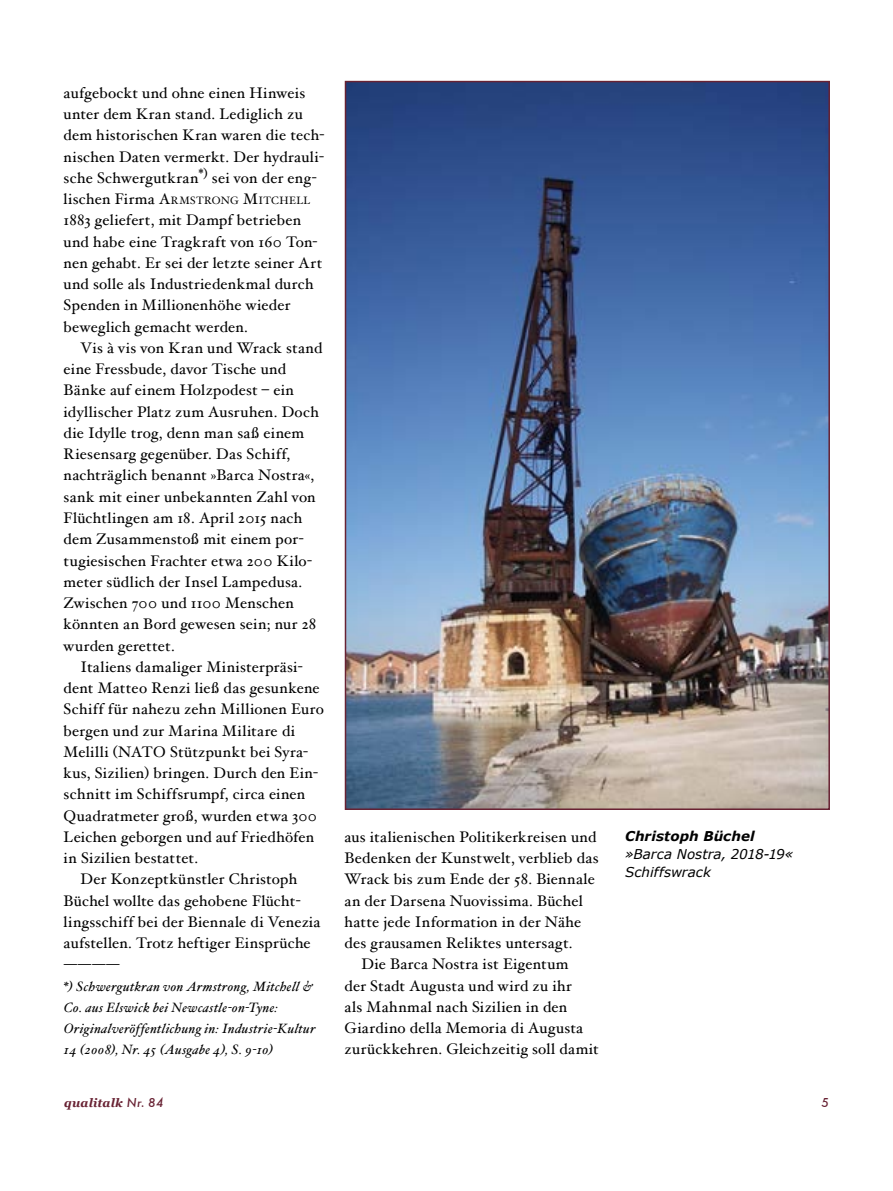
<style>
.page{position:relative;width:893px;height:1191px;background:#fff}
.page>*{position:absolute;margin:0;border:0;box-sizing:border-box;transform-origin:0 0}
.t1{font:15.3px/21.3px "Hoefler Text";letter-spacing:.015em;color:#000}
.t2{font:italic 13.5px/21.3px "Hoefler Text";letter-spacing:.025em;color:#000}
.t3{font:italic 13.5px/18px "Verdana";letter-spacing:.005em;color:#000}
.t4{font:italic 700 13.5px "Verdana";letter-spacing:.005em;color:#000}
.t5{font:italic 700 12px "Georgia";letter-spacing:.015em;color:#682233}
.t6{font:italic 500 12px "Futura";color:#682233}
.t7{font:10.65px "Hoefler Text";letter-spacing:.03em;color:#000}
.s1{font-size:15.3px}
.s2{font-family:"Futura";font-weight:500}
</style>
<div class="page">
<img style="left:348px;top:84px;width:479px;height:723px">
<div style="left:345px;top:81px;width:485px;height:729px;border:2px solid #682233"></div>
<p class="t1" style="left:64px;top:82px;width:262px">aufgebockt und ohne einen Hinweis unter dem Kran stand. Lediglich zu dem historischen Kran waren die tech&shy;nischen Daten vermerkt. Der hydrauli&shy;sche Schwergutkran<sup>*)</sup> sei von der eng-</p>
<p class="t7" style="left:64px;top:194px;width:248px"><span class="s1">lischen Firma</span> <span class="s1">A</span>RMSTRONG <span class="s1">M</span>ITCHELL</p>
<p class="t1" style="left:64px;top:209px;width:260px">1883 geliefert, mit Dampf betrieben und habe eine Tragkraft von 160 Ton&shy;nen gehabt. Er sei der letzte seiner Art und solle als Industriedenkmal durch Spenden in Millionenhöhe wieder beweglich gemacht werden.</p>
<p class="t1" style="left:64px;top:337px;width:260px;text-indent:17px">Vis à vis von Kran und Wrack stand eine Fressbude, davor Tische und Bänke auf einem Holzpodest – ein idyllischer Platz zum Ausruhen. Doch die Idylle trog, denn man saß einem Riesensarg gegenüber. Das Schiff, nachträglich benannt »Barca Nostra«, sank mit einer unbekannten Zahl von Flüchtlingen am 18. April 2015 nach dem Zusammenstoß mit einem por&shy;tugiesischen Frachter etwa 200 Kilo&shy;meter südlich der Insel Lampedusa.<br>Zwischen 700 und 1100 Menschen könnten an Bord gewesen sein; nur 28 wurden gerettet.</p>
<p class="t1" style="left:81px;top:656px;width:224px">Italiens damaliger Ministerpräsi-</p>
<p class="t1" style="left:64px;top:677px;width:258px">dent Matteo Renzi ließ das gesunkene</p>
<p class="t1" style="left:64px;top:698px;width:262px">Schiff für nahezu zehn Millionen Euro</p>
<p class="t1" style="left:64px;top:719px;width:233px">bergen und zur Marina Militare di</p>
<p class="t1" style="left:64px;top:741px;width:246px">Melilli (NATO Stützpunkt bei Syra-</p>
<p class="t1" style="left:64px;top:762px;width:256px">kus, Sizilien) bringen. Durch den Ein-</p>
<p class="t1" style="left:64px;top:783px;width:243px">schnitt im Schiffsrumpf, circa einen</p>
<p class="t1" style="left:64px;top:804px;width:255px">Quadratmeter groß, wurden etwa 300</p>
<p class="t1" style="left:64px;top:826px;width:252px">Leichen geborgen und auf Friedhöfen</p>
<p class="t1" style="left:64px;top:847px;width:136px">in Sizilien bestattet.</p>
<p class="t1" style="left:81px;top:868px;width:218px">Der Konzeptkünstler Christoph</p>
<p class="t1" style="left:64px;top:889px;width:239px">Büchel wollte das gehobene Flücht-</p>
<p class="t1" style="left:64px;top:911px;width:258px">lingsschiff bei der Biennale di Venezia</p>
<p class="t1" style="left:64px;top:932px;width:249px">aufstellen. Trotz heftiger Einsprüche</p>
<p class="t2" style="left:64px;top:954px;width:253px">————<br>*) Schwergutkran von Armstrong, Mitchell &amp; Co. aus Elswick bei Newcastle-on-Tyne:<br>Originalveröffentlichung in: Industrie-Kultur 14 (2008), Nr. 45 (Ausgabe 4), S. 9-10)</p>
<p class="t1" style="left:344px;top:826px;width:253px">aus italienischen Politikerkreisen und</p>
<p class="t1" style="left:344px;top:847px;width:256px">Bedenken der Kunstwelt, verblieb das</p>
<p class="t1" style="left:344px;top:868px;width:252px">Wrack bis zum Ende der 58. Biennale</p>
<p class="t1" style="left:344px;top:889px;width:240px">an der Darsena Nuovissima. Büchel</p>
<p class="t1" style="left:344px;top:911px;width:238px">hatte jede Information in der Nähe</p>
<p class="t1" style="left:344px;top:932px;width:230px">des grausamen Reliktes untersagt.</p>
<p class="t1" style="left:361px;top:953px;width:209px">Die Barca Nostra ist Eigentum</p>
<p class="t1" style="left:344px;top:974px;width:229px">der Stadt Augusta und wird zu ihr</p>
<p class="t1" style="left:344px;top:996px;width:224px">als Mahnmal nach Sizilien in den</p>
<p class="t1" style="left:344px;top:1017px;width:240px">Giardino della Memoria di Augusta</p>
<p class="t1" style="left:344px;top:1038px;width:256px">zurückkehren. Gleichzeitig soll damit</p>
<p class="t4" style="left:625px;top:827px;width:131px">Christoph Büchel</p>
<p class="t3" style="left:625px;top:844px;width:170px">»Barca Nostra, 2018-19«<br>Schiffswrack</p>
<p class="t5" style="left:64px;top:1095px;width:101px">qualitalk <span class="s2">Nr. 84</span></p>
<p class="t6" style="left:821px;top:1094px;width:9px">5</p>
</div>
